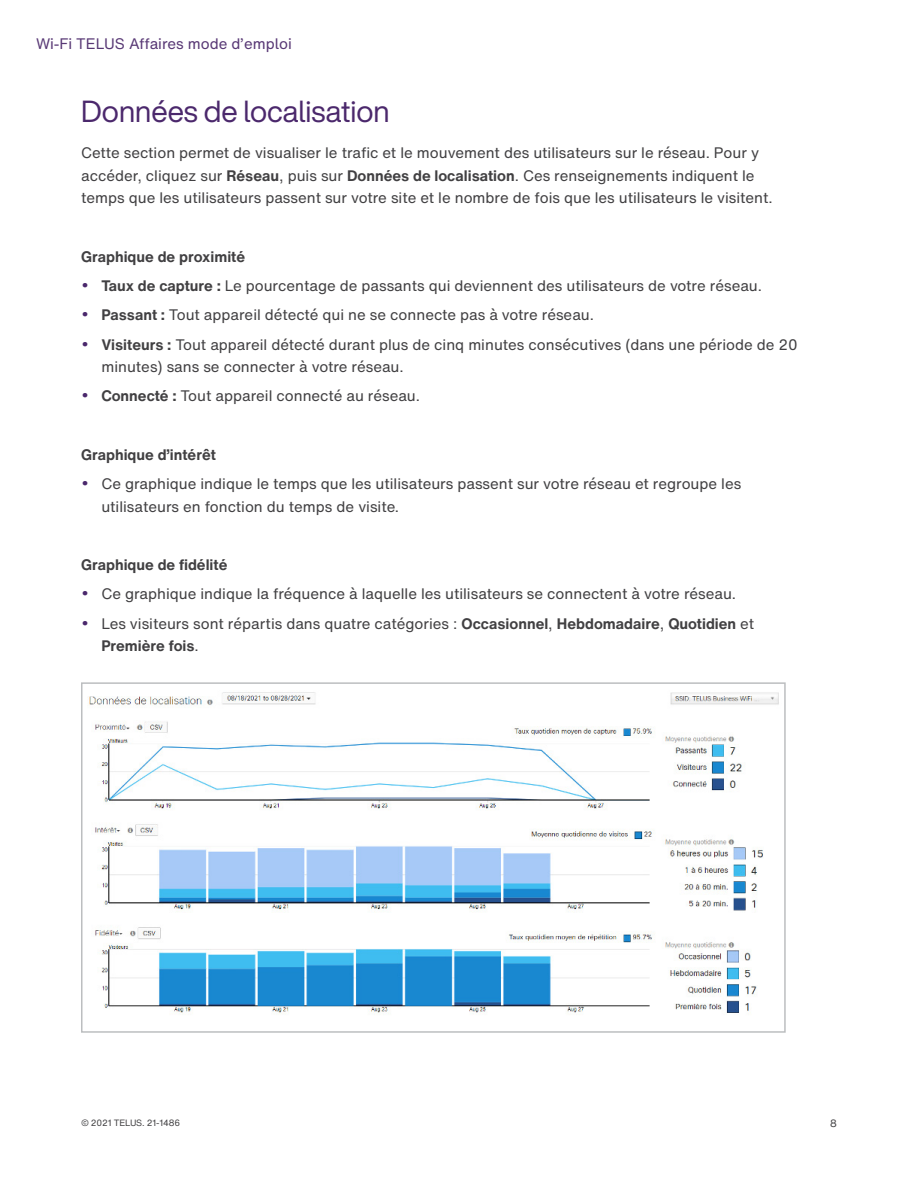
<style>
.page{position:relative;width:918px;height:1188px;background:#fff}
.page>*{position:absolute;margin:0;border:0;box-sizing:border-box;transform-origin:0 0}
.t1{font:30px "Helvetica Now Display SA";color:#4b286c}
.Body{font:15px/22.5px "Helvetica Now Text";color:#414042}
.Body-2{font:700 15px "Helvetica Now Text";color:#414042}
.t2{font:15px "Helvetica Now Text SA";color:#583875}
.t3{font:10.5px "Helvetica Now Text";color:#414042}
.Body-3{font:9px "Helvetica Now Text";letter-spacing:-.02em;color:#414042}
.s1{font-weight:700}
.s2{font-family:"Helvetica Now Text SA";font-size:21px;color:#4b286c}
</style>
<div class="page">
<img style="left:89px;top:692px;width:690px;height:323px">
<div style="left:81px;top:682px;width:705px;height:351px;border:2px solid #bcbec0"></div>
<p class="t2" style="left:36px;top:34px;width:257px">Wi-Fi TELUS Affaires mode d’emploi</p>
<h2 class="t1" style="left:81px;top:91px;width:310px">Données de localisation</h2>
<p class="Body" style="left:81px;top:142px;width:693px">Cette section permet de visualiser le trafic et le mouvement des utilisateurs sur le réseau. Pour y accéder, cliquez sur <span class="s1">Réseau</span>, puis sur <span class="s1">Données de localisation</span>. Ces renseignements indiquent le temps que les utilisateurs passent sur votre site et le nombre de fois que les utilisateurs le visitent.</p>
<p class="Body-2" style="left:81px;top:246px;width:166px">Graphique de proximité</p>
<p class="Body" style="left:81px;top:274px;width:682px"><span class="s2">•</span> <span class="s1">Taux de capture :</span> Le pourcentage de passants qui deviennent des utilisateurs de votre réseau.</p>
<p class="Body" style="left:81px;top:304px;width:514px"><span class="s2">•</span> <span class="s1">Passant :</span> Tout appareil détecté qui ne se connecte pas à votre réseau.</p>
<p class="Body" style="left:101px;top:333px;width:698px;text-indent:-20px"><span class="s2">•</span> <span class="s1">Visiteurs :</span> Tout appareil détecté durant plus de cinq minutes consécutives (dans une période de 20 minutes) sans se connecter à votre réseau.</p>
<p class="Body" style="left:81px;top:385px;width:341px"><span class="s2">•</span> <span class="s1">Connecté :</span> Tout appareil connecté au réseau.</p>
<p class="Body-2" style="left:81px;top:444px;width:136px">Graphique d’intérêt</p>
<p class="Body" style="left:101px;top:472px;width:641px;text-indent:-20px"><span class="s2">•</span> Ce graphique indique le temps que les utilisateurs passent sur votre réseau et regroupe les utilisateurs en fonction du temps de visite.</p>
<p class="Body-2" style="left:81px;top:555px;width:148px">Graphique de fidélité</p>
<p class="Body" style="left:81px;top:583px;width:657px"><span class="s2">•</span> Ce graphique indique la fréquence à laquelle les utilisateurs se connectent à votre réseau.</p>
<p class="Body" style="left:101px;top:612px;width:654px;text-indent:-20px"><span class="s2">•</span> Les visiteurs sont répartis dans quatre catégories : <span class="s1">Occasionnel</span>, <span class="s1">Hebdomadaire</span>, <span class="s1">Quotidien</span> et<br><span class="s1">Première fois</span>.</p>
<p class="Body-3" style="left:81px;top:1116px;width:101px">© 2021 TELUS. 21-1486</p>
<p class="t3" style="left:830px;top:1116px;width:8px">8</p>
</div>
